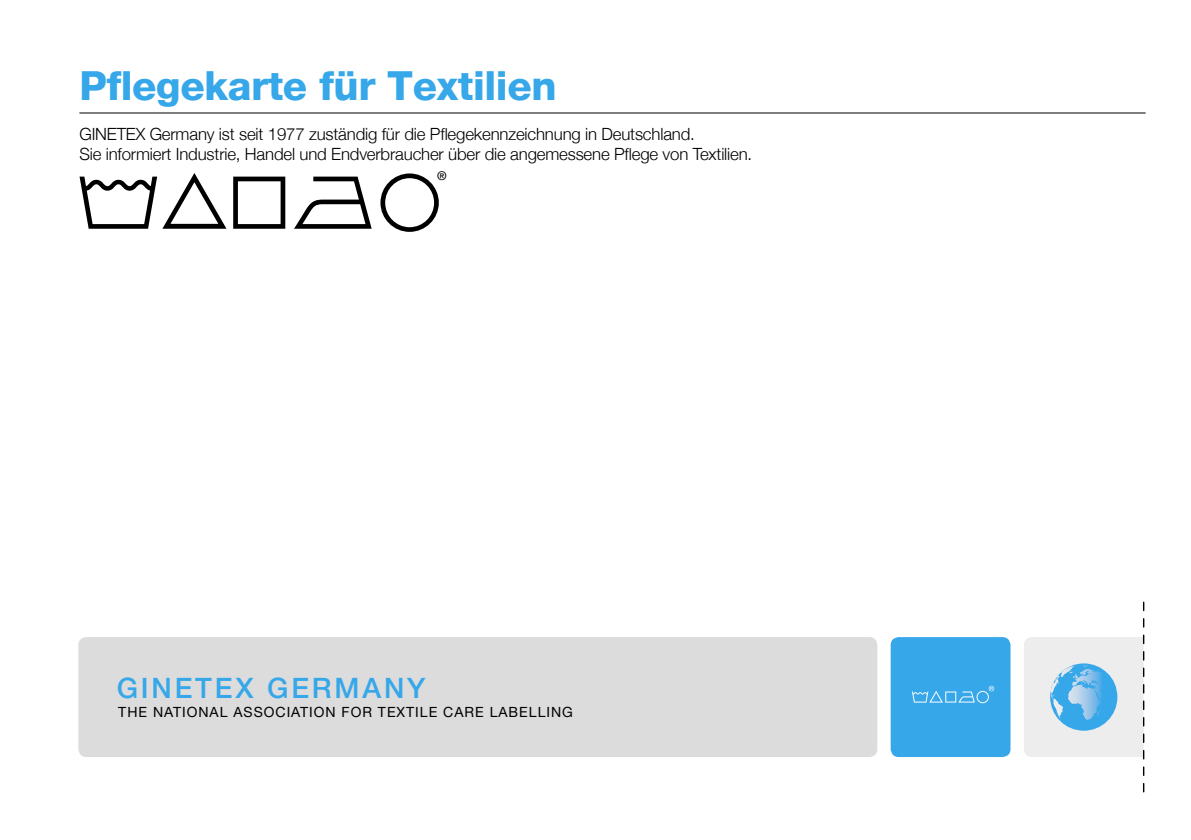
<style>
.page{position:relative;width:1191px;height:840px;background:#fff}
.page>*{position:absolute;margin:0;border:0;box-sizing:border-box;transform-origin:0 0}
.BODY_BalkenHEADS_Kopie{font:800 40px "Helvetica Neue";letter-spacing:-.01em;color:#36a7e9}
.t1{font:500 28.2px "Helvetica Neue";letter-spacing:.1em;color:#36a7e9}
.BODY_Kopie_2{font:300 16.8px/20px "Helvetica Neue";letter-spacing:-.01em;color:#000}
.t2{font:14px "Helvetica Neue";letter-spacing:.07em;color:#000}
.BODY_Kopie_2-2{font:500 12px "Helvetica Neue";color:#000}
</style>
<div class="page">
<hr style="left:79px;top:112px;width:1066px;height:1px;background:#000">
<div style="left:78px;top:636px;width:799px;height:120px;background:#dcdcdc;border-radius:8px"></div>
<svg style="left:1024px;top:602px;width:120px;height:189px"></svg>
<div style="left:890px;top:636px;width:120px;height:120px;background:#36a7e9;border-radius:8px"></div>
<svg style="left:912px;top:685px;width:82px;height:17px"></svg>
<p class="BODY_BalkenHEADS_Kopie" style="left:79px;top:62px;width:479px">Pflegekarte für Textilien</p>
<p class="BODY_Kopie_2" style="left:79px;top:124px;width:674px">GINETEX Germany ist seit 1977 zuständig für die Pflegekennzeichnung in Deutschland.<br>Sie informiert Industrie, Handel und Endverbraucher über die angemessene Pflege von Textilien.</p>
<p class="BODY_Kopie_2-2" style="left:437px;top:169px;width:11px">®</p>
<p class="t1" style="left:117px;top:670px;width:310px">GINETEX GERMANY</p>
<p class="t2" style="left:118px;top:703px;width:456px">THE NATIONAL ASSOCIATION FOR TEXTILE CARE LABELLING</p>
</div>
